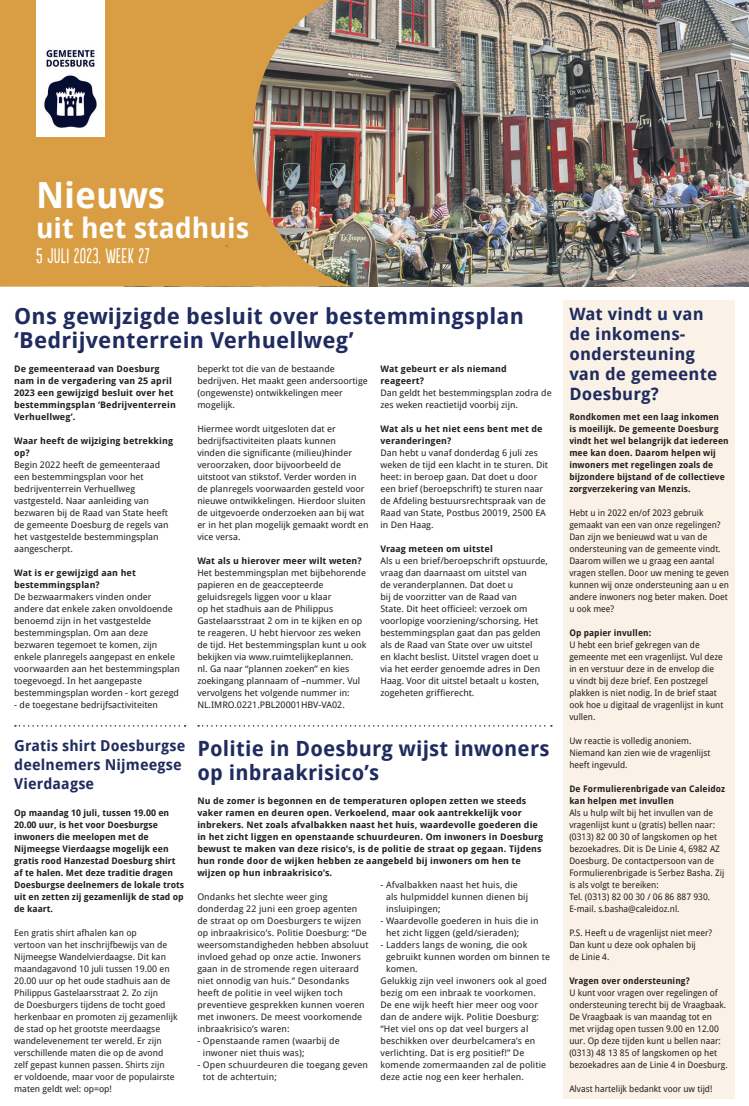
<style>
.page{position:relative;width:749px;height:1106px;background:#fff}
.page>*{position:absolute;margin:0;border:0;box-sizing:border-box;transform-origin:0 0}
.t1{font:700 36px "Droid Sans";color:#fff}
.t2{font:700 28px "Droid Sans";color:#fff}
.t3{font:700 22px/24px "Droid Sans";letter-spacing:.01em;color:#202c5f}
.t4{font:700 21px/24px "Droid Sans";letter-spacing:.01em;color:#202c5f}
.t5{font:20px "Populaire";letter-spacing:.02em;color:#fff}
.t6{font:700 17px/20px "Droid Sans";letter-spacing:.01em;color:#202c5f}
.t7{font:700 15px/19px "Droid Sans";letter-spacing:.01em;color:#202c5f}
.t8{font:9px/12px "Droid Sans";color:#231f20}
.t9{font:700 9px/12px "Droid Sans";letter-spacing:.01em;color:#231f20}
</style>
<div class="page">
<svg style="left:198px;top:725px;width:353px;height:1px"></svg>
<svg style="left:15px;top:725px;width:170px;height:1px"></svg>
<div style="left:563px;top:300px;width:171px;height:798px;background:#faf2e7"></div>
<img style="left:351px;top:0;width:397px;height:286px">
<svg style="left:0;top:0;width:351px;height:287px;fill:#d99e43"></svg>
<img style="left:36px;top:0;width:68px;height:137px">
<h1 class="t1" style="left:36px;top:174px;width:130px">Nieuws</h1>
<h2 class="t2" style="left:36px;top:211px;width:214px">uit het stadhuis</h2>
<h3 class="t5" style="left:36px;top:244px;width:115px">5 JULI 2023, WEEK 27</h3>
<h3 class="t3" style="left:14px;top:304px;width:511px">Ons gewijzigde besluit over bestemmingsplan ‘Bedrijventerrein Verhuellweg’</h3>
<p class="t9" style="left:14px;top:363px;width:163px">De gemeenteraad van Doesburg nam in de vergadering van 25 april<br>2023 een gewijzigd besluit over het bestemmingsplan ‘Bedrijventerrein<br>Verhuellweg’.</p>
<p class="t9" style="left:14px;top:435px;width:160px">Waar heeft de wijziging betrekking op?</p>
<p class="t8" style="left:14px;top:459px;width:156px">Begin 2022 heeft de gemeenteraad een bestemmingsplan voor het bedrijventerrein Verhuellweg vastgesteld. Naar aanleiding van bezwaren bij de Raad van State heeft de gemeente Doesburg de regels van het vastgestelde bestemmingsplan aangescherpt.</p>
<p class="t9" style="left:14px;top:567px;width:123px">Wat is er gewijzigd aan het bestemmingsplan?</p>
<p class="t8" style="left:14px;top:591px;width:167px">De bezwaarmakers vinden onder andere dat enkele zaken onvoldoende benoemd zijn in het vastgestelde bestemmingsplan. Om aan deze bezwaren tegemoet te komen, zijn enkele planregels aangepast en enkele voorwaarden aan het bestemmingsplan toegevoegd. In het aangepaste bestemmingsplan worden - kort gezegd</p>
<p class="t8" style="left:14px;top:699px;width:145px">- de toegestane bedrijfsactiviteiten</p>
<p class="t9" style="left:380px;top:363px;width:128px">Wat gebeurt er als niemand reageert?</p>
<p class="t8" style="left:380px;top:387px;width:173px">Dan geldt het bestemmingsplan zodra de zes weken reactietijd voorbij zijn.</p>
<p class="t9" style="left:380px;top:423px;width:164px">Wat als u het niet eens bent met de veranderingen?</p>
<p class="t8" style="left:380px;top:447px;width:169px">Dan hebt u vanaf donderdag 6 juli zes weken de tijd een klacht in te sturen. Dit heet: in beroep gaan. Dat doet u door een brief (beroepschrift) te sturen naar de Afdeling bestuursrechtspraak van de Raad van State, Postbus 20019, 2500 EA in Den Haag.</p>
<p class="t9" style="left:380px;top:543px;width:114px">Vraag meteen om uitstel</p>
<p class="t8" style="left:380px;top:555px;width:169px">Als u een brief/beroepschrift opstuurde, vraag dan daarnaast om uitstel van<br>de veranderplannen. Dat doet u<br>bij de voorzitter van de Raad van<br>State. Dit heet officieel: verzoek om voorlopige voorziening/schorsing. Het bestemmingsplan gaat dan pas gelden als de Raad van State over uw uitstel<br>en klacht beslist. Uitstel vragen doet u via het eerder genoemde adres in Den Haag. Voor dit uitstel betaalt u kosten, zogeheten griffierecht.</p>
<p class="t8" style="left:197px;top:363px;width:172px">beperkt tot die van de bestaande bedrijven. Het maakt geen andersoortige (ongewenste) ontwikkelingen meer mogelijk.</p>
<p class="t8" style="left:197px;top:423px;width:172px">Hiermee wordt uitgesloten dat er bedrijfsactiviteiten plaats kunnen<br>vinden die significante (milieu)hinder veroorzaken, door bijvoorbeeld de uitstoot van stikstof. Verder worden in de planregels voorwaarden gesteld voor nieuwe ontwikkelingen. Hierdoor sluiten de uitgevoerde onderzoeken aan bij wat er in het plan mogelijk gemaakt wordt en vice versa.</p>
<p class="t9" style="left:197px;top:555px;width:166px">Wat als u hierover meer wilt weten?</p>
<p class="t8" style="left:197px;top:567px;width:171px">Het bestemmingsplan met bijbehorende papieren en de geaccepteerde geluidsregels liggen voor u klaar<br>op het stadhuis aan de Philippus Gastelaarsstraat 2 om in te kijken en op te reageren. U hebt hiervoor zes weken de tijd. Het bestemmingsplan kunt u ook bekijken via www.ruimtelijkeplannen.<br>nl. Ga naar “plannen zoeken” en kies zoekingang plannaam of –nummer. Vul vervolgens het volgende nummer in:<br>NL.IMRO.0221.PBL20001HBV-VA02.</p>
<h3 class="t7" style="left:14px;top:736px;width:172px">Gratis shirt Doesburgse deelnemers Nijmeegse<br>Vierdaagse</h3>
<p class="t9" style="left:14px;top:807px;width:171px">Op maandag 10 juli, tussen 19.00 en<br>20.00 uur, is het voor Doesburgse inwoners die meelopen met de<br>Nijmeegse Vierdaagse mogelijk een gratis rood Hanzestad Doesburg shirt af te halen. Met deze traditie dragen<br>Doesburgse deelnemers de lokale trots uit en zetten zij gezamenlijk de stad op de kaart.</p>
<p class="t8" style="left:14px;top:927px;width:165px">Een gratis shirt afhalen kan op<br>vertoon van het inschrijfbewijs van de Nijmeegse Wandelvierdaagse. Dit kan maandagavond 10 juli tussen 19.00 en 20.00 uur op het oude stadhuis aan de Philippus Gastelaarsstraat 2. Zo zijn<br>de Doesburgers tijdens de tocht goed herkenbaar en promoten zij gezamenlijk de stad op het grootste meerdaagse wandelevenement ter wereld. Er zijn verschillende maten die op de avond zelf gepast kunnen passen. Shirts zijn<br>er voldoende, maar voor de populairste maten geldt wel: op=op!</p>
<h3 class="t4" style="left:197px;top:737px;width:353px">Politie in Doesburg wijst inwoners op inbraakrisico’s</h3>
<p class="t9" style="left:197px;top:795px;width:347px">Nu de zomer is begonnen en de temperaturen oplopen zetten we steeds vaker ramen en deuren open. Verkoelend, maar ook aantrekkelijk voor inbrekers. Net zoals afvalbakken naast het huis, waardevolle goederen die in het zicht liggen en openstaande schuurdeuren. Om inwoners in Doesburg bewust te maken van deze risico’s, is de politie de straat op gegaan. Tijdens hun ronde door de wijken hebben ze aangebeld bij inwoners om hen te wijzen op hun inbraakrisico’s.</p>
<p class="t8" style="left:197px;top:891px;width:173px">Ondanks het slechte weer ging donderdag 22 juni een groep agenten de straat op om Doesburgers te wijzen op inbraakrisico’s. Politie Doesburg: “De weersomstandigheden hebben absoluut invloed gehad op onze actie. Inwoners gaan in de stromende regen uiteraard niet onnodig van huis.” Desondanks heeft de politie in veel wijken toch preventieve gesprekken kunnen voeren met inwoners. De meest voorkomende inbraakrisico’s waren:</p>
<p class="t8" style="left:203px;top:1035px;width:138px;text-indent:-6px">- Openstaande ramen (waarbij de inwoner niet thuis was);</p>
<p class="t8" style="left:203px;top:1059px;width:166px;text-indent:-6px">- Open schuurdeuren die toegang geven tot de achtertuin;</p>
<p class="t8" style="left:386px;top:879px;width:144px;text-indent:-6px">- Afvalbakken naast het huis, die als hulpmiddel kunnen dienen bij insluipingen;</p>
<p class="t8" style="left:386px;top:915px;width:154px;text-indent:-6px">- Waardevolle goederen in huis die in het zicht liggen (geld/sieraden);</p>
<p class="t8" style="left:380px;top:939px;width:148px">- Ladders langs de woning, die ook</p>
<p class="t8" style="left:386px;top:951px;width:165px">gebruikt kunnen worden om binnen te</p>
<p class="t8" style="left:386px;top:963px;width:33px">komen.</p>
<p class="t8" style="left:380px;top:975px;width:168px">Gelukkig zijn veel inwoners ook al goed</p>
<p class="t8" style="left:380px;top:987px;width:157px">bezig om een inbraak te voorkomen.</p>
<p class="t8" style="left:380px;top:999px;width:159px">De ene wijk heeft hier meer oog voor</p>
<p class="t8" style="left:380px;top:1011px;width:160px">dan de andere wijk. Politie Doesburg:</p>
<p class="t8" style="left:380px;top:1023px;width:149px">“Het viel ons op dat veel burgers al</p>
<p class="t8" style="left:380px;top:1035px;width:156px">beschikken over deurbelcamera’s en</p>
<p class="t8" style="left:380px;top:1047px;width:145px">verlichting. Dat is erg positief!” De</p>
<p class="t8" style="left:380px;top:1059px;width:167px">komende zomermaanden zal de politie</p>
<p class="t8" style="left:380px;top:1071px;width:145px">deze actie nog een keer herhalen.</p>
<h3 class="t6" style="left:569px;top:304px;width:149px">Wat vindt u van de inkomens&shy;ondersteuning van de gemeente<br>Doesburg?</h3>
<p class="t9" style="left:569px;top:411px;width:161px">Rondkomen met een laag inkomen<br>is moeilijk. De gemeente Doesburg vindt het wel belangrijk dat iedereen mee kan doen. Daarom helpen wij inwoners met regelingen zoals de bijzondere bijstand of de collectieve zorgverzekering van Menzis.</p>
<p class="t8" style="left:569px;top:507px;width:161px">Hebt u in 2022 en/of 2023 gebruik gemaakt van een van onze regelingen?<br>Dan zijn we benieuwd wat u van de ondersteuning van de gemeente vindt.<br>Daarom willen we u graag een aantal vragen stellen. Door uw mening te geven kunnen wij onze ondersteuning aan u en andere inwoners nog beter maken. Doet u ook mee?</p>
<p class="t9" style="left:569px;top:627px;width:83px">Op papier invullen:</p>
<p class="t8" style="left:569px;top:639px;width:155px">U hebt een brief gekregen van de gemeente met een vragenlijst. Vul deze in en verstuur deze in de envelop die<br>u vindt bij deze brief. Een postzegel plakken is niet nodig. In de brief staat ook hoe u digitaal de vragenlijst in kunt vullen.</p>
<p class="t8" style="left:569px;top:735px;width:142px">Uw reactie is volledig anoniem.<br>Niemand kan zien wie de vragenlijst heeft ingevuld.</p>
<p class="t9" style="left:569px;top:783px;width:157px">De Formulierenbrigade van Caleidoz kan helpen met invullen</p>
<p class="t8" style="left:569px;top:807px;width:157px">Als u hulp wilt bij het invullen van de vragenlijst kunt u (gratis) bellen naar: (0313) 82 00 30 of langskomen op het bezoekadres. Dit is De Linie 4, 6982 AZ Doesburg. De contactpersoon van de Formulierenbrigade is Serbez Basha. Zij is als volgt te bereiken:<br>Tel. (0313) 82 00 30 / 06 86 887 930.<br>E-mail. s.basha@caleidoz.nl.</p>
<p class="t8" style="left:569px;top:927px;width:144px">P.S. Heeft u de vragenlijst niet meer?<br>Dan kunt u deze ook ophalen bij<br>de Linie 4.</p>
<p class="t9" style="left:569px;top:975px;width:122px">Vragen over ondersteuning?</p>
<p class="t8" style="left:569px;top:987px;width:160px">U kunt voor vragen over regelingen of ondersteuning terecht bij de Vraagbaak.<br>De Vraagbaak is van maandag tot en met vrijdag open tussen 9.00 en 12.00 uur. Op deze tijden kunt u bellen naar: (0313) 48 13 85 of langskomen op het bezoekadres aan de Linie 4 in Doesburg.</p>
<p class="t8" style="left:569px;top:1083px;width:144px">Alvast hartelijk bedankt voor uw tijd!</p>
</div>
